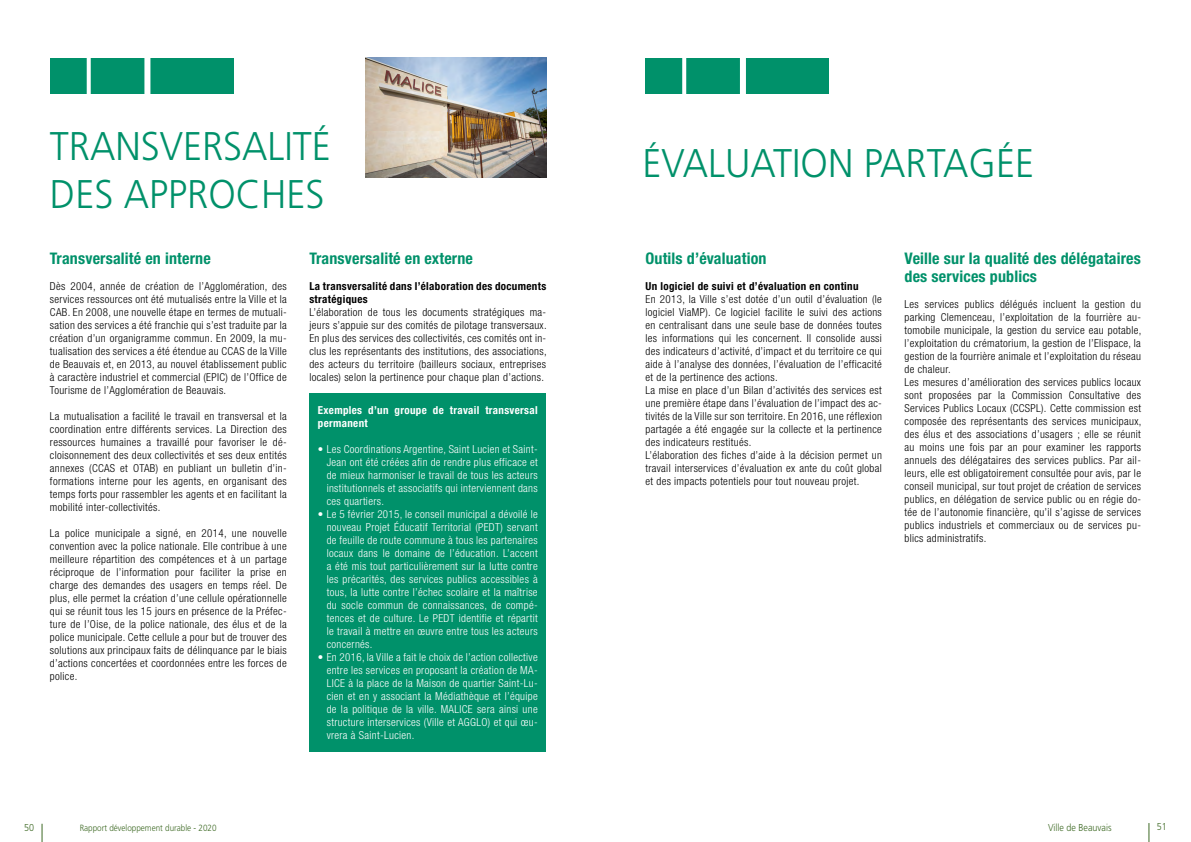
<style>
.page{position:relative;width:1191px;height:842px;background:#fff}
.page>*{position:absolute;margin:0;border:0;box-sizing:border-box;transform-origin:0 0}
.t1{font:300 40px "Frutiger";color:#00916a;scale:.95 1}
.TITRE_ORANGE{font:700 condensed 16px/18px "Helvetica Neue";letter-spacing:.01em;color:#00916a}
.t2{font:300 condensed 11px/13px "Helvetica Neue";letter-spacing:.03em;color:#000;text-align:justify}
.t3{font:300 condensed 11px/13px "Helvetica Neue";letter-spacing:.03em;color:#fff;text-align:justify}
.SOUS_TITRE{font:700 condensed 11px/13px "Helvetica Neue";letter-spacing:.03em;color:#000}
.t4{font:700 condensed 11px/13px "Helvetica Neue";letter-spacing:.03em;color:#fff}
.t5{font:300 10px "Frutiger";color:#3e6a25;scale:.9 1}
.t6{font:300 9px "Frutiger";color:#3e6a25;scale:.9 1}
</style>
<div class="page">
<svg style="left:1148px;top:823px;width:1px;height:19px"></svg>
<svg style="left:42px;top:824px;width:1px;height:18px"></svg>
<div style="left:309px;top:393px;width:237px;height:359px;background:#00916a"></div>
<div style="left:50px;top:59px;width:183px;height:35px;background:#00916a"></div>
<svg style="left:87px;top:58px;width:4px;height:36px"></svg>
<div style="left:144px;top:58px;width:6px;height:37px;background:#fff"></div>
<img style="left:366px;top:58px;width:180px;height:120px">
<div style="left:645px;top:59px;width:184px;height:35px;background:#00916a"></div>
<svg style="left:682px;top:58px;width:4px;height:36px"></svg>
<div style="left:740px;top:58px;width:6px;height:37px;background:#fff"></div>
<p class="t1" style="left:50px;top:124px;width:297px">TRANSVERSALITÉ</p>
<p class="t1" style="left:50px;top:172px;width:290px">DES APPROCHES</p>
<p class="TITRE_ORANGE" style="left:50px;top:249px;width:162px">Transversalité en interne</p>
<p class="t2" style="left:50px;top:280px;width:238px">Dès 2004, année de création de l’Agglomération, des services ressources ont été mutualisés entre la Ville et la CAB. En 2008, une nouvelle étape en termes de mutuali&shy;sation des services a été franchie qui s’est traduite par la création d’un organigramme commun. En 2009, la mu&shy;tualisation des services a été étendue au CCAS de la Ville de Beauvais et, en 2013, au nouvel établissement public à caractère industriel et commercial (EPIC) de l’Office de Tourisme de l’Agglomération de Beauvais.</p>
<p class="t2" style="left:50px;top:410px;width:238px">La mutualisation a facilité le travail en transversal et la coordination entre différents services. La Direction des ressources humaines a travaillé pour favoriser le dé&shy;cloisonnement des deux collectivités et ses deux entités annexes (CCAS et OTAB) en publiant un bulletin d’in&shy;formations interne pour les agents, en organisant des temps forts pour rassembler les agents et en facilitant la mobilité inter-collectivités.</p>
<p class="t2" style="left:50px;top:527px;width:238px">La police municipale a signé, en 2014, une nouvelle convention avec la police nationale. Elle contribue à une meilleure répartition des compétences et à un partage réciproque de l’information pour faciliter la prise en charge des demandes des usagers en temps réel. De plus, elle permet la création d’une cellule opérationnelle qui se réunit tous les 15 jours en présence de la Préfec&shy;ture de l’Oise, de la police nationale, des élus et de la police municipale. Cette cellule a pour but de trouver des solutions aux principaux faits de délinquance par le biais d’actions concertées et coordonnées entre les forces de police.</p>
<p class="TITRE_ORANGE" style="left:309px;top:249px;width:165px">Transversalité en externe</p>
<p class="SOUS_TITRE" style="left:309px;top:279px;width:238px">La transversalité dans l’élaboration des documents stratégiques</p>
<p class="t2" style="left:309px;top:306px;width:239px">L’élaboration de tous les documents stratégiques ma&shy;jeurs s’appuie sur des comités de pilotage transversaux.<br>En plus des services des collectivités, ces comités ont in&shy;clus les représentants des institutions, des associations, des acteurs du territoire (bailleurs sociaux, entreprises locales) selon la pertinence pour chaque plan d’actions.</p>
<p class="t4" style="left:318px;top:404px;width:221px">Exemples d’un groupe de travail transversal permanent</p>
<p class="t3" style="left:327px;top:443px;width:212px;text-indent:-9px">• Les Coordinations Argentine, Saint Lucien et Saint-Jean ont été créées afin de rendre plus efficace et de mieux harmoniser le travail de tous les acteurs institutionnels et associatifs qui interviennent dans ces quartiers.</p>
<p class="t3" style="left:327px;top:508px;width:212px;text-indent:-9px">• Le 5 février 2015, le conseil municipal a dévoilé le nouveau Projet Éducatif Territorial (PEDT) servant de feuille de route commune à tous les partenaires locaux dans le domaine de l’éducation. L’accent a été mis tout particulièrement sur la lutte contre les précarités, des services publics accessibles à tous, la lutte contre l’échec scolaire et la maîtrise du socle commun de connaissances, de compé&shy;tences et de culture. Le PEDT identifie et répartit le travail à mettre en œuvre entre tous les acteurs concernés.</p>
<p class="t3" style="left:327px;top:651px;width:212px;text-indent:-9px">• En 2016, la Ville a fait le choix de l’action collective entre les services en proposant la création de MA-LICE à la place de la Maison de quartier Saint-Lu&shy;cien et en y associant la Médiathèque et l’équipe de la politique de la ville. MALICE sera ainsi une structure interservices (Ville et AGGLO) et qui œu&shy;vrera à Saint-Lucien.</p>
<p class="t1" style="left:642px;top:140px;width:413px">ÉVALUATION PARTAGÉE</p>
<p class="TITRE_ORANGE" style="left:645px;top:249px;width:123px">Outils d’évaluation</p>
<p class="SOUS_TITRE" style="left:645px;top:279px;width:215px">Un logiciel de suivi et d’évaluation en continu</p>
<p class="t2" style="left:645px;top:293px;width:238px">En 2013, la Ville s’est dotée d’un outil d’évaluation (le logiciel ViaMP). Ce logiciel facilite le suivi des actions en centralisant dans une seule base de données toutes les informations qui les concernent. Il consolide aussi des indicateurs d’activité, d’impact et du territoire ce qui aide à l’analyse des données, l’évaluation de l’efficacité et de la pertinence des actions.</p>
<p class="t2" style="left:645px;top:384px;width:238px">La mise en place d’un Bilan d’activités des services est une première étape dans l’évaluation de l’impact des ac&shy;tivités de la Ville sur son territoire. En 2016, une réflexion partagée a été engagée sur la collecte et la pertinence des indicateurs restitués.</p>
<p class="t2" style="left:645px;top:449px;width:238px">L’élaboration des fiches d’aide à la décision permet un travail interservices d’évaluation ex ante du coût global et des impacts potentiels pour tout nouveau projet.</p>
<p class="TITRE_ORANGE" style="left:904px;top:249px;width:238px">Veille sur la qualité des délégataires des services publics</p>
<p class="t2" style="left:904px;top:298px;width:238px">Les services publics délégués incluent la gestion du parking Clemenceau, l’exploitation de la fourrière au&shy;tomobile municipale, la gestion du service eau potable, l’exploitation du crématorium, la gestion de l’Elispace, la gestion de la fourrière animale et l’exploitation du réseau de chaleur.</p>
<p class="t2" style="left:904px;top:376px;width:238px">Les mesures d’amélioration des services publics locaux sont proposées par la Commission Consultative des Services Publics Locaux (CCSPL). Cette commission est composée des représentants des services municipaux, des élus et des associations d’usagers ; elle se réunit au moins une fois par an pour examiner les rapports annuels des délégataires des services publics. Par ail&shy;leurs, elle est obligatoirement consultée pour avis, par le conseil municipal, sur tout projet de création de services publics, en délégation de service public ou en régie do&shy;tée de l’autonomie financière, qu’il s’agisse de services publics industriels et commerciaux ou de services pu&shy;blics administratifs.</p>
<p class="t5" style="left:24px;top:822px;width:13px">50</p>
<p class="t6" style="left:80px;top:823px;width:154px">Rapport développement durable - 2020</p>
<p class="t5" style="left:1048px;top:821px;width:72px">Ville de Beauvais</p>
<p class="t5" style="left:1157px;top:821px;width:13px">51</p>
</div>
